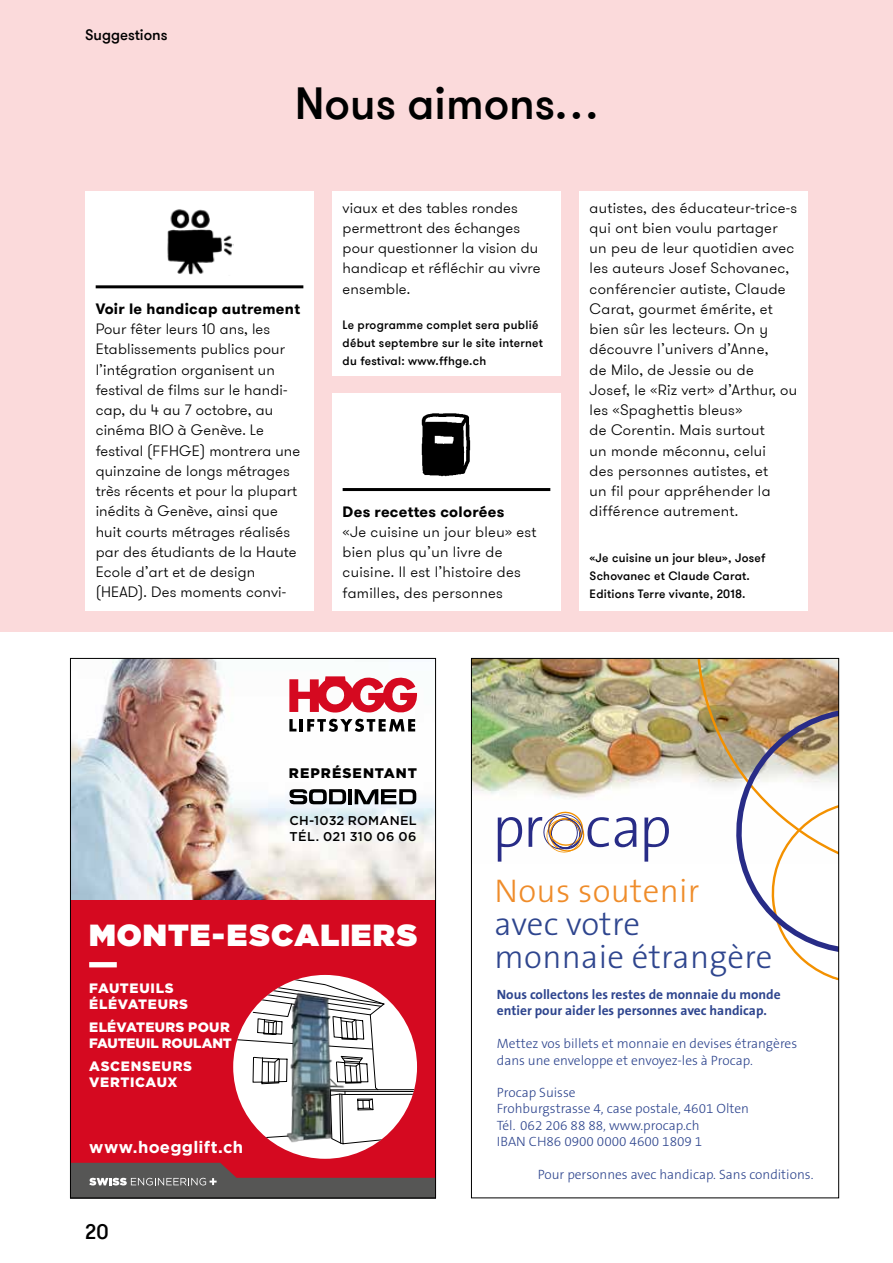
<style>
.page{position:relative;width:893px;height:1263px;background:#fff}
.page>*{position:absolute;margin:0;border:0;box-sizing:border-box;transform-origin:0 0}
.t1{font:500 45px "GT Walsheim Pro";color:#000}
.t2{font:300 33px/33px "The Sans B3";letter-spacing:.01em;color:#2e458e}
.t3{font:300 33px "The Sans B3";letter-spacing:.01em;color:#ef8c2a}
.t4{font:900 30.6px "Gotham";letter-spacing:.035em;color:#fff}
.t5{font:500 21px "GT Walsheim Pro";color:#000}
.t6{font:700 16.65px "Gotham";letter-spacing:.015em;color:#fff}
.t7{font:300 15px/20.2px "GT Walsheim Pro";letter-spacing:.01em;color:#000}
.t8{font:700 15px "GT Walsheim Pro";letter-spacing:.02em;color:#000}
.t9{font:500 15px "GT Walsheim Pro";color:#000}
.t10{font:900 13.8px "Gotham";letter-spacing:.075em;color:#000}
.t11{font:900 13.65px/16.4px "Gotham";letter-spacing:.005em;color:#fff}
.t12{font:900 13.65px/16.4px "Gotham";letter-spacing:.055em;color:#fff}
.t13{font:900 13.65px/16.4px "Gotham";letter-spacing:.035em;color:#fff}
.t14{font:300 13.5px/16.2px "The Sans B3";color:#2e458e}
.t15{font:700 13.5px/16.5px "The Sans B7";color:#2e458e}
.t16{font:500 12.75px/16.5px "Gotham";letter-spacing:.02em;color:#000}
.t17{font:500 12px/18px "GT Walsheim Pro";letter-spacing:.02em;color:#000}
</style>
<div class="page">
<div style="left:0;top:0;width:893px;height:631px;background:#fbdadb"></div>
<div style="left:85px;top:191px;width:229px;height:420px;background:#fff"></div>
<hr style="left:96px;top:285px;width:207px;height:3px;background:#000">
<img style="left:167px;top:209px;width:66px;height:66px">
<div style="left:332px;top:394px;width:229px;height:217px;background:#fff"></div>
<hr style="left:343px;top:488px;width:207px;height:3px;background:#000">
<img style="left:421px;top:413px;width:50px;height:63px">
<div style="left:579px;top:191px;width:229px;height:420px;background:#fff"></div>
<img style="left:473px;top:660px;width:213px;height:202px">
<svg style="left:498px;top:817px;width:24px;height:45px"></svg>
<svg style="left:615px;top:817px;width:21px;height:30px"></svg>
<svg style="left:644px;top:817px;width:25px;height:45px"></svg>
<svg style="left:529px;top:812px;width:80px;height:41px"></svg>
<img style="left:686px;top:658px;width:154px;height:322px">
<div style="left:332px;top:191px;width:229px;height:184px;background:#fff"></div>
<img style="left:72px;top:660px;width:362px;height:503px">
<svg style="left:70px;top:1163px;width:366px;height:36px;background:#744549"></svg>
<p class="t9" style="left:85px;top:26px;width:84px">Suggestions</p>
<h1 class="t1" style="left:295px;top:75px;width:305px">Nous aimons…</h1>
<p class="t8" style="left:96px;top:299px;width:206px">Voir le handicap autrement</p>
<p class="t7" style="left:96px;top:319px;width:206px">Pour fêter leurs 10 ans, les<br>Etablissements publics pour l’intégration organisent un festival de films sur le handi&shy;cap, du 4 au 7 octobre, au cinéma BIO à Genève. Le festival (FFHGE) montrera une quinzaine de longs métrages très récents et pour la plupart inédits à Genève, ainsi que huit courts métrages réalisés par des étudiants de la Haute<br>Ecole d’art et de design (HEAD). Des moments convi-</p>
<p class="t7" style="left:343px;top:198px;width:200px">viaux et des tables rondes permettront des échanges pour questionner la vision du handicap et réfléchir au vivre ensemble.</p>
<p class="t17" style="left:343px;top:316px;width:202px">Le programme complet sera publié début septembre sur le site internet du festival: www.ffhge.ch</p>
<p class="t8" style="left:343px;top:501px;width:163px">Des recettes colorées</p>
<p class="t7" style="left:343px;top:522px;width:195px">«Je cuisine un jour bleu» est bien plus qu’un livre de cuisine. Il est l’histoire des familles, des personnes</p>
<p class="t7" style="left:590px;top:198px;width:209px">autistes, des éducateur-trice-s qui ont bien voulu partager un peu de leur quotidien avec les auteurs Josef Schovanec, conférencier autiste, Claude<br>Carat, gourmet émérite, et bien sûr les lecteurs. On y découvre l’univers d’Anne,<br>de Milo, de Jessie ou de<br>Josef, le «Riz vert» d’Arthur, ou les «Spaghettis bleus»<br>de Corentin. Mais surtout<br>un monde méconnu, celui<br>des personnes autistes, et<br>un fil pour appréhender la différence autrement.</p>
<p class="t17" style="left:590px;top:549px;width:177px">«Je cuisine un jour bleu», Josef<br>Schovanec et Claude Carat.<br>Editions Terre vivante, 2018.</p>
<p class="t10" style="left:289px;top:765px;width:130px">REPRÉSENTANT</p>
<p class="t16" style="left:290px;top:811px;width:129px">CH-1032 ROMANEL<br>TÉL. 021 310 06 06</p>
<h3 class="t4" style="left:89px;top:917px;width:329px">MONTE-ESCALIERS</h3>
<p class="t12" style="left:89px;top:979px;width:100px">FAUTEUILS<br>ÉLÉVATEURS</p>
<p class="t11" style="left:89px;top:1018px;width:144px">ELÉVATEURS POUR<br>FAUTEUIL ROULANT</p>
<p class="t13" style="left:89px;top:1058px;width:104px">ASCENSEURS<br>VERTICAUX</p>
<p class="t6" style="left:89px;top:1138px;width:155px">www.hoegglift.ch</p>
<h3 class="t5" style="left:85px;top:1218px;width:25px">20</h3>
<h2 class="t3" style="left:495px;top:873px;width:206px">Nous soutenir</h2>
<h2 class="t2" style="left:495px;top:908px;width:279px">avec votre monnaie étrangère</h2>
<p class="t15" style="left:497px;top:986px;width:285px">Nous collectons les restes de monnaie du monde entier pour aider les personnes avec handicap.</p>
<p class="t14" style="left:497px;top:1036px;width:302px">Mettez vos billets et monnaie en devises étrangères dans une enveloppe et envoyez-les à Procap.</p>
<p class="t14" style="left:497px;top:1085px;width:254px">Procap Suisse<br>Frohburgstrasse 4, case postale, 4601 Olten<br>Tél. 062 206 88 88, www.procap.ch<br>IBAN CH86 0900 0000 4600 1809 1</p>
<p class="t14" style="left:538px;top:1167px;width:277px">Pour personnes avec handicap. Sans conditions.</p>
</div>
